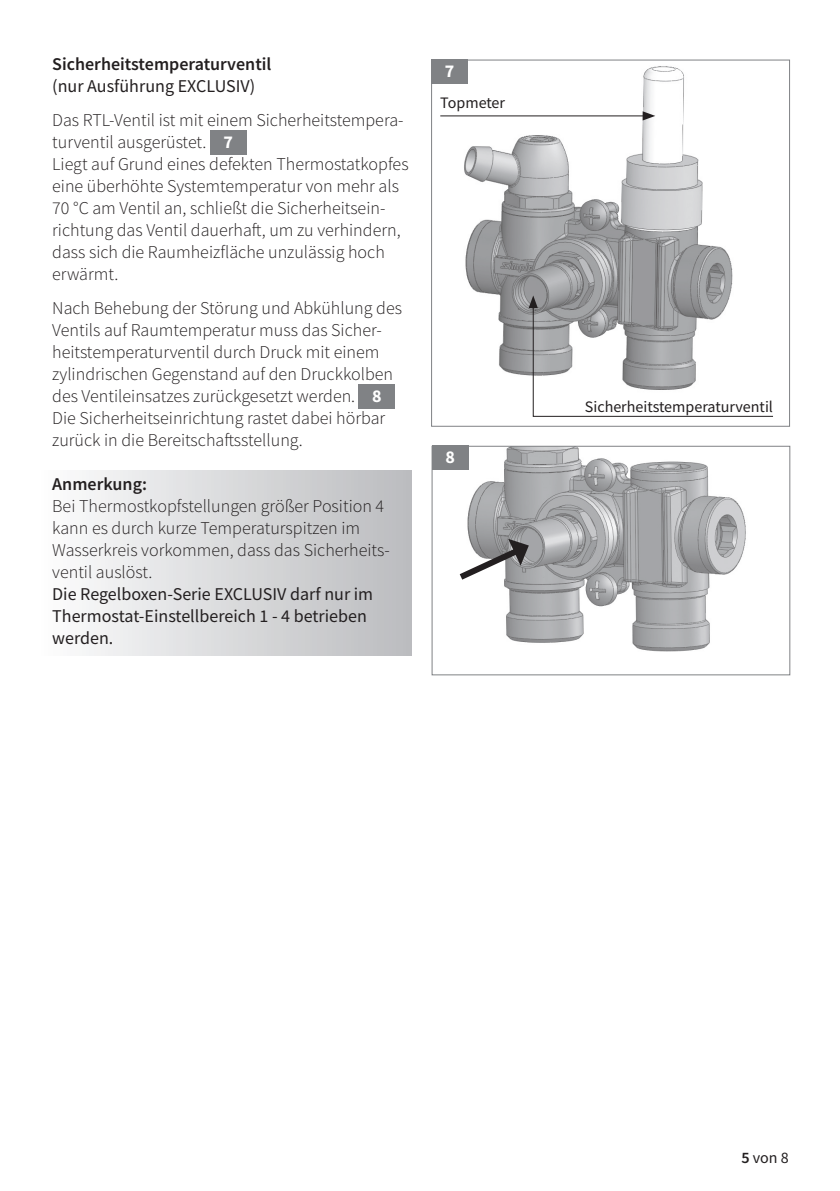
<style>
.page{position:relative;width:840px;height:1191px;background:#fff}
.page>*{position:absolute;margin:0;border:0;box-sizing:border-box;transform-origin:0 0}
.t1{font:300 18px/22px "Source Sans Pro";color:#231f20}
.t2{font:18px/22px "Source Sans Pro";color:#231f20}
.t3{font:600 18px "Source Sans Pro";color:#231f20}
.t4{font:700 18px "Source Sans Pro";color:#fff}
.t5{font:16px "Source Sans Pro";color:#231f20}
.s1{font-weight:700;color:#fff}
.s2{font-weight:600}
</style>
<div class="page">
<div style="left:38px;top:470px;width:373px;height:185px;background:linear-gradient(to right,#fdfdfe,#babbbe)"></div>
<div style="left:210px;top:130px;width:36px;height:24px;background:#808285"></div>
<div style="left:358px;top:384px;width:37px;height:24px;background:#808285"></div>
<img style="left:440px;top:62px;width:293px;height:314px">
<div style="left:431px;top:60px;width:358px;height:367px;border:1px solid #808285"></div>
<hr style="left:440px;top:115px;width:205px;height:1px;background:#231f20">
<svg style="left:642px;top:111px;width:13px;height:9px"></svg>
<svg style="left:528px;top:295px;width:245px;height:122px"></svg>
<div style="left:431px;top:60px;width:36px;height:24px;background:#808285"></div>
<img style="left:467px;top:448px;width:279px;height:204px">
<div style="left:431px;top:446px;width:358px;height:229px;border:1px solid #808285"></div>
<svg style="left:459px;top:539px;width:69px;height:46px"></svg>
<div style="left:432px;top:446px;width:36px;height:24px;background:#808285"></div>
<p class="t3" style="left:52px;top:52px;width:220px">Sicherheitstemperaturventil</p>
<p class="t2" style="left:52px;top:75px;width:204px">(nur Ausführung EXCLUSIV)</p>
<p class="t1" style="left:52px;top:109px;width:358px">Das RTL-Ventil ist mit einem Sicherheitstempera&shy;turventil ausgerüstet. <span class="s1">7<br></span>Liegt auf Grund eines defekten Thermostatkopfes eine überhöhte Systemtemperatur von mehr als 70 °C am Ventil an, schließt die Sicherheitsein&shy;richtung das Ventil dauerhaft, um zu verhindern, dass sich die Raumheizfläche unzulässig hoch erwärmt.</p>
<p class="t1" style="left:52px;top:297px;width:351px">Nach Behebung der Störung und Abkühlung des Ventils auf Raumtemperatur muss das Sicher&shy;heitstemperaturventil durch Druck mit einem zylindrischen Gegenstand auf den Druckkolben des Ventileinsatzes zurückgesetzt werden. <span class="s1">8<br></span>Die Sicherheitseinrichtung rastet dabei hörbar zurück in die Bereitschaftsstellung.</p>
<p class="t3" style="left:52px;top:472px;width:96px">Anmerkung:</p>
<p class="t1" style="left:52px;top:495px;width:339px">Bei Thermostkopfstellungen größer Position 4 kann es durch kurze Temperaturspitzen im Wasserkreis vorkommen, dass das Sicherheits&shy;ventil auslöst.</p>
<p class="t2" style="left:52px;top:583px;width:322px">Die Regelboxen-Serie EXCLUSIV darf nur im<br>Thermostat-Einstellbereich 1 - 4 betrieben werden.</p>
<p class="t4" style="left:444px;top:59px;width:11px">7</p>
<p class="t5" style="left:440px;top:92px;width:66px">Topmeter</p>
<p class="t4" style="left:445px;top:445px;width:11px">8</p>
<p class="t5" style="left:584px;top:396px;width:189px">Sicherheitstemperaturventil</p>
<p class="t5" style="left:741px;top:1147px;width:49px"><span class="s2">5</span> von 8</p>
</div>
